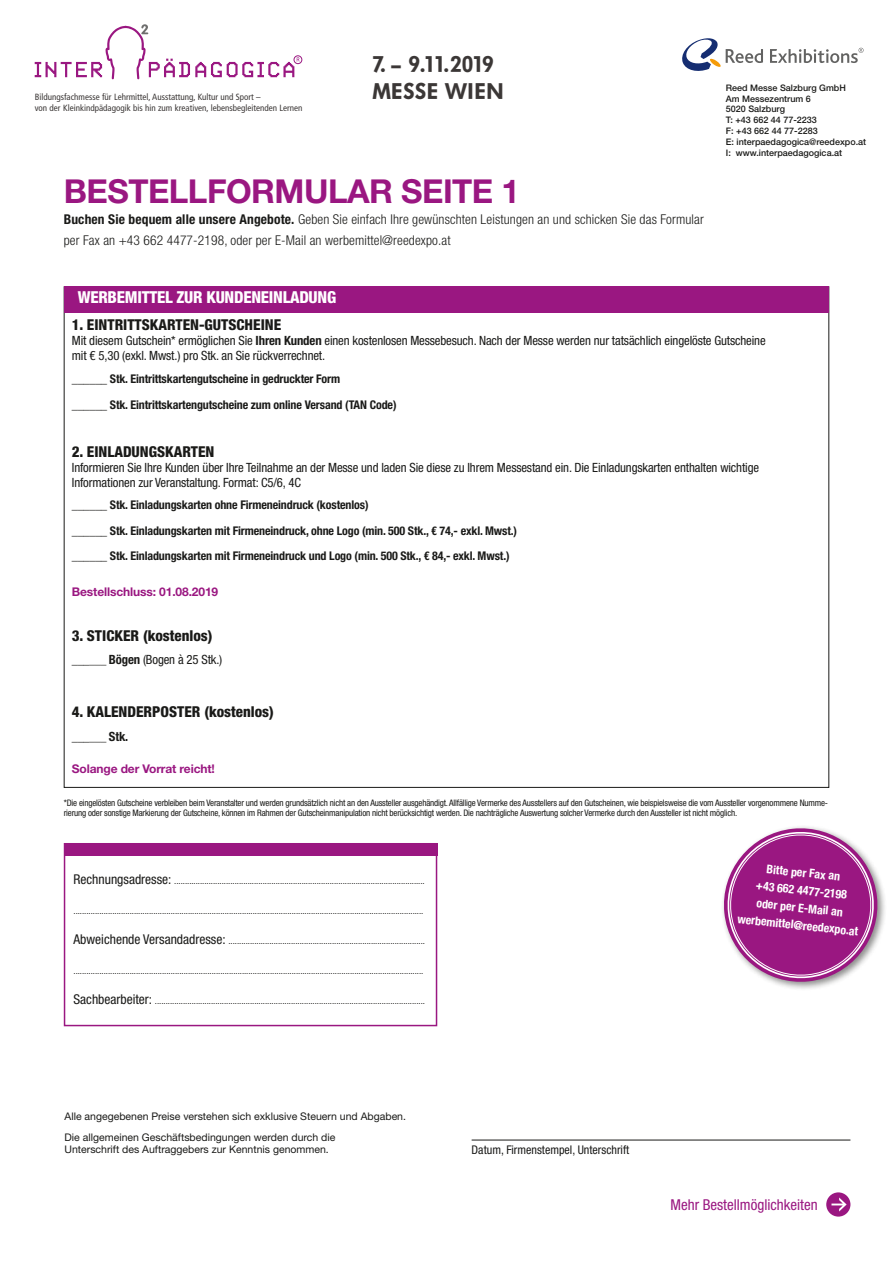
<style>
.page{position:relative;width:893px;height:1263px;background:#fff}
.page>*{position:absolute;margin:0;border:0;box-sizing:border-box;transform-origin:0 0}
.t1{font:700 33px "Helvetica Neue LT Std";letter-spacing:-.015em;color:#9a1781}
.t2{font:800 22.5px "Futura BQ";color:#3b3736}
.t3{font:800 22.5px "Futura BQ";letter-spacing:.02em;color:#3b3736}
.t4{font:800 condensed 16.5px "Helvetica Neue LT Std";letter-spacing:-.015em;color:#fff}
.t5{font:800 condensed 15px "Helvetica Neue LT Std";color:#1a1a18}
.t6{font:condensed 15px "Helvetica Neue LT Pro";color:#9a1781}
.t7{font:300 condensed 13.5px/21px "Helvetica Neue LT Std";letter-spacing:.01em;color:#1a1a18}
.t8{font:condensed 12.75px/15px "Helvetica Neue LT Pro";letter-spacing:-.01em;color:#1a1a18}
.t9{font:700 condensed 12.75px "Helvetica Neue LT Pro";color:#1a1a18}
.t10{font:700 condensed 12px/25.5px "Helvetica Neue LT Pro";letter-spacing:-.01em;color:#1a1a18}
.t11{font:700 condensed 12px/17.5px "Helvetica Neue LT Pro";color:#fff;text-align:center}
.t12{font:700 12px "Helvetica Neue LT Pro";letter-spacing:-.01em;color:#9a1781}
.t13{font:condensed 12px "Helvetica Neue LT Pro";color:#1a1a18}
.t14{font:10.5px/21.1px "Helvetica Neue LT Pro";color:#1a1a18}
.t15{font:condensed 9px "Helvetica Neue LT Pro";color:#1a1a18}
.t16{font:condensed 9px/9.8px "Helvetica Neue LT Std";letter-spacing:-.02em;color:#1a1a18}
.t17{font:500 9px/10.8px "Helvetica Neue LT Std";color:#1a1a18}
.t18{font:condensed 9px "Frutiger LT Std";color:#3b3736}
.s1{font-weight:700}
.s2{font-weight:700;font-size:12px}
.s3{font-weight:700;font-size:11.4px}
.s4{font-size:12px}
.s5{font-size:11.4px}
.s6{font-size:13.5px}
</style>
<div class="page">
<svg style="left:682px;top:38px;width:81px;height:33px"></svg>
<svg style="left:770px;top:48px;width:93px;height:15px"></svg>
<div style="left:294px;top:55px;width:8px;height:9px;border:1px solid #9a1781;border-radius:50%"></div>
<svg style="left:35px;top:24px;width:264px;height:55px"></svg>
<div style="left:64px;top:286px;width:764px;height:27px;background:#9a1781"></div>
<hr style="left:472px;top:1140px;width:378px;height:1px;background:#1a1a18">
<div style="left:826px;top:1192px;width:24px;height:24px;background:#9a1781;border-radius:50%"></div>
<svg style="left:831px;top:1197px;width:16px;height:14px"></svg>
<div style="left:720px;top:825px;width:167px;height:166px;background:#1a1a18;opacity:.5"></div>
<svg style="left:720px;top:825px;width:161px;height:161px"></svg>
<div style="left:64px;top:843px;width:373px;height:183px;border:2px solid #9a1781"></div>
<div style="left:64px;top:843px;width:374px;height:12px;background:#9a1781"></div>
<h2 class="t2" style="left:372px;top:51px;width:123px">7. – 9.11.2019</h2>
<p class="t18" style="left:35px;top:92px;width:227px">Bildungsfachmesse für Lehrmittel, Ausstattung, Kultur und Sport –</p>
<h2 class="t3" style="left:372px;top:78px;width:133px">MESSE WIEN</h2>
<p class="t18" style="left:35px;top:103px;width:269px">von der Kleinkindpädagogik bis hin zum kreativen, lebensbegleitenden Lernen</p>
<h1 class="t1" style="left:64px;top:171px;width:458px">BESTELLFORMULAR SEITE 1</h1>
<h3 class="t7" style="left:64px;top:209px;width:642px"><span class="s1">Buchen Sie bequem alle unsere Angebote.</span> Geben Sie einfach Ihre gewünschten Leistungen an und schicken Sie das Formular per Fax an +43 662 4477-2198, oder per E-Mail an werbemittel@reedexpo.at</h3>
<p class="t17" style="left:726px;top:82px;width:142px">Reed Messe Salzburg GmbH<br>Am Messezentrum 6<br>5020 Salzburg<br>T: +43 662 44 77-2233<br>F: +43 662 44 77-2283<br>E: interpaedagogica@reedexpo.at<br>I: www.interpaedagogica.at</p>
<h3 class="t4" style="left:78px;top:287px;width:260px">WERBEMITTEL ZUR KUNDENEINLADUNG</h3>
<h3 class="t5" style="left:72px;top:315px;width:211px">1. EINTRITTSKARTEN-GUTSCHEINE</h3>
<h3 class="t8" style="left:72px;top:333px;width:695px">Mit diesem Gutschein* ermöglichen Sie <span class="s1">Ihren Kunden</span> einen kostenlosen Messebesuch. Nach der Messe werden nur tatsächlich eingelöste Gutscheine mit € 5,30 (exkl. Mwst.) pro Stk. an Sie rückverrechnet.</h3>
<h3 class="t10" style="left:72px;top:366px;width:326px">______ Stk. Eintrittskartengutscheine in gedruckter Form<br>______ Stk. Eintrittskartengutscheine zum online Versand (TAN Code)</h3>
<h3 class="t5" style="left:72px;top:442px;width:144px">2. EINLADUNGSKARTEN</h3>
<h3 class="t8" style="left:72px;top:460px;width:689px">Informieren Sie Ihre Kunden über Ihre Teilnahme an der Messe und laden Sie diese zu Ihrem Messestand ein. Die Einladungskarten enthalten wichtige<br>Informationen zur Veranstaltung. Format: C5/6, 4C</h3>
<p class="t10" style="left:72px;top:492px;width:447px">______ Stk. Einladungskarten ohne Firmeneindruck (kostenlos)<br>______ Stk. Einladungskarten mit Firmeneindruck, ohne Logo (min. 500 Stk., € 74,- exkl. Mwst.) ______ Stk. Einladungskarten mit Firmeneindruck und Logo (min. 500 Stk., € 84,- exkl. Mwst.)</p>
<h3 class="t12" style="left:72px;top:585px;width:148px">Bestellschluss: 01.08.2019</h3>
<h3 class="t5" style="left:72px;top:627px;width:142px">3. STICKER (kostenlos)</h3>
<h3 class="t8" style="left:72px;top:652px;width:152px"><span class="s2">___</span><span class="s3">___</span> <span class="s1">Bögen</span> (Bogen à 25 Stk.)</h3>
<h3 class="t5" style="left:72px;top:702px;width:204px">4. KALENDERPOSTER (kostenlos)</h3>
<h3 class="t9" style="left:72px;top:729px;width:58px"><span class="s4">___</span><span class="s5">___</span> Stk.</h3>
<h3 class="t12" style="left:72px;top:761px;width:145px">Solange der Vorrat reicht!</h3>
<p class="t16" style="left:64px;top:798px;width:766px">*Die eingelösten Gutscheine verbleiben beim Veranstalter und werden grundsätzlich nicht an den Aussteller ausgehändigt. Allfällige Vermerke des Ausstellers auf den Gutscheinen, wie beispielsweise die vom Aussteller vorgenommene Numme&shy;rierung oder sonstige Markierung der Gutscheine, können im Rahmen der Gutscheinmanipulation nicht berücksichtigt werden. Die nachträgliche Auswertung solcher Vermerke durch den Aussteller ist nicht möglich.</p>
<p class="t15" style="left:74px;top:875px;width:353px"><span class="s6">Rechnungsadresse:</span> ....................................................................................................................</p>
<p class="t15" style="left:74px;top:905px;width:351px">..................................................................................................................................................................</p>
<p class="t15" style="left:74px;top:935px;width:353px"><span class="s6">Abweichende Versandadresse:</span> ...........................................................................................</p>
<p class="t15" style="left:74px;top:965px;width:351px">..................................................................................................................................................................</p>
<p class="t15" style="left:74px;top:995px;width:353px"><span class="s6">Sachbearbeiter:</span> .............................................................................................................................</p>
<h3 class="t11" style="left:744px;top:857px;width:123px;rotate:6deg">Bitte per Fax an<br>+43 662 4477-2198<br>oder per E-Mail an werbemittel@reedexpo.at</h3>
<p class="t14" style="left:65px;top:1105px;width:343px">Alle angegebenen Preise verstehen sich exklusive Steuern und Abgaben.<br>Die allgemeinen Geschäftsbedingungen werden durch die</p>
<p class="t14" style="left:65px;top:1139px;width:266px">Unterschrift des Auftraggebers zur Kenntnis genommen.</p>
<h3 class="t13" style="left:472px;top:1143px;width:159px">Datum, Firmenstempel, Unterschrift</h3>
<h3 class="t6" style="left:670px;top:1196px;width:149px">Mehr Bestellmöglichkeiten</h3>
</div>
